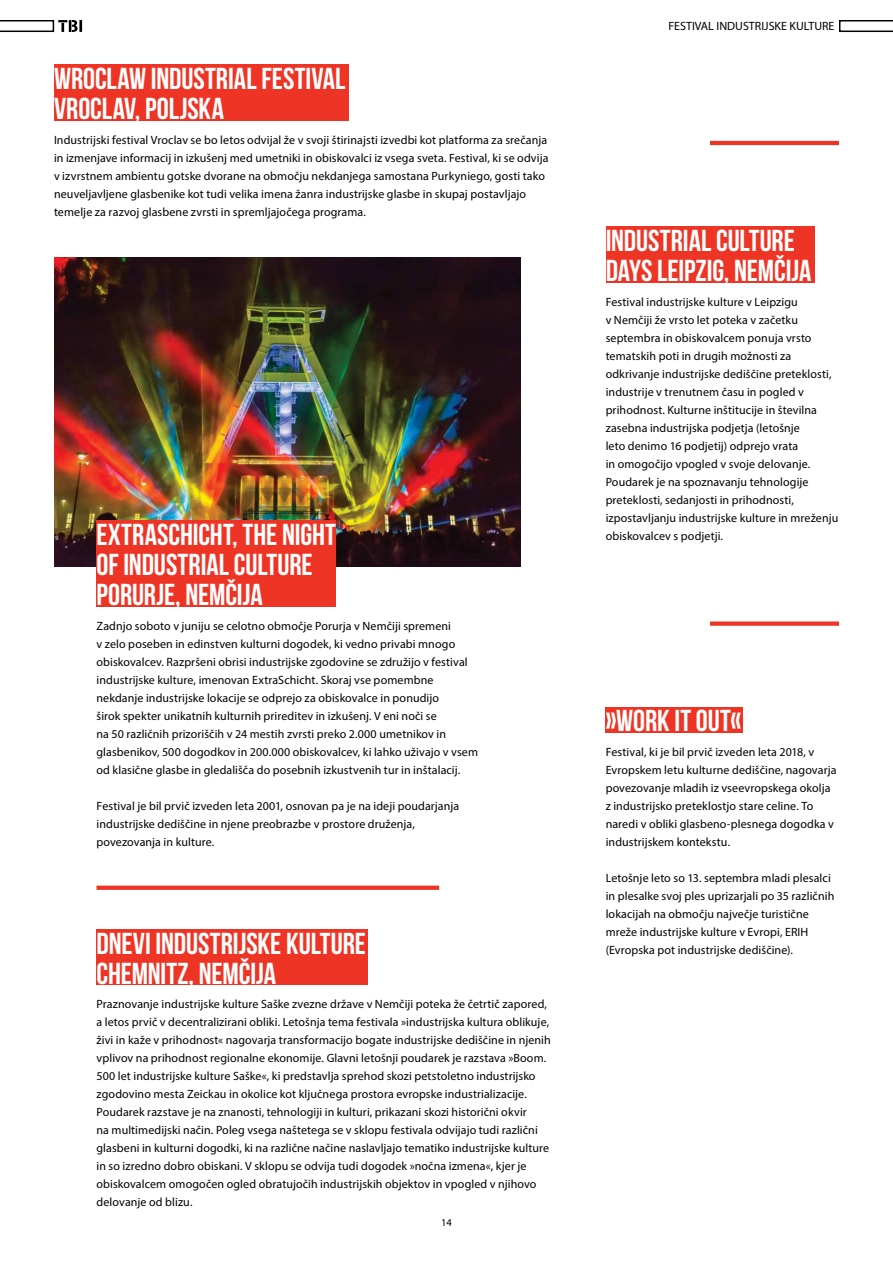
<style>
.page{position:relative;width:893px;height:1263px;background:#fff}
.page>*{position:absolute;margin:0;border:0;box-sizing:border-box;transform-origin:0 0}
.t1{font:30.3px/30px "Bebas Neue";color:#fff}
.t2{font:12px/18px "Myriad Pro";letter-spacing:.005em;color:#000}
.t3{font:10.5px "Myriad Pro";color:#000}
</style>
<div class="page">
<svg style="left:0;top:20px;width:893px;height:12px"></svg>
<img style="left:54px;top:257px;width:467px;height:309px">
<div style="left:97px;top:520px;width:239px;height:87px;background:#ee3525"></div>
<div style="left:97px;top:929px;width:271px;height:56px;background:#ee3525"></div>
<div style="left:54px;top:65px;width:295px;height:56px;background:#ee3525"></div>
<svg style="left:97px;top:886px;width:342px;height:4px"></svg>
<div style="left:710px;top:621px;width:129px;height:5px;background:#ee3525"></div>
<div style="left:606px;top:227px;width:208px;height:56px;background:#ee3525"></div>
<div style="left:606px;top:707px;width:137px;height:26px;background:#ee3525"></div>
<hr style="left:710px;top:141px;width:129px;height:4px;background:#ee3525">
<h1 class="t1" style="left:54px;top:63px;width:293px">WROCLAW INDUSTRIAL FESTIVAL<br>VROCLAV, POLJSKA</h1>
<p class="t2" style="left:54px;top:131px;width:496px">Industrijski festival Vroclav se bo letos odvijal že v svoji štirinajsti izvedbi kot platforma za srečanja in izmenjave informacij in izkušenj med umetniki in obiskovalci iz vsega sveta. Festival, ki se odvija v izvrstnem ambientu gotske dvorane na območju nekdanjega samostana Purkyniego, gosti tako neuveljavljene glasbenike kot tudi velika imena žanra industrijske glasbe in skupaj postavljajo temelje za razvoj glasbene zvrsti in spremljajočega programa.</p>
<h1 class="t1" style="left:97px;top:519px;width:241px">EXTRASCHICHT, THE NIGHT<br>OF INDUSTRIAL CULTURE<br>PORURJE, NEMČIJA</h1>
<p class="t2" style="left:97px;top:617px;width:383px">Zadnjo soboto v juniju se celotno območje Porurja v Nemčiji spremeni<br>v zelo poseben in edinstven kulturni dogodek, ki vedno privabi mnogo obiskovalcev. Razpršeni obrisi industrijske zgodovine se združijo v festival industrijske kulture, imenovan ExtraSchicht. Skoraj vse pomembne nekdanje industrijske lokacije se odprejo za obiskovalce in ponudijo<br>širok spekter unikatnih kulturnih prireditev in izkušenj. V eni noči se<br>na 50 različnih prizoriščih v 24 mestih zvrsti preko 2.000 umetnikov in glasbenikov, 500 dogodkov in 200.000 obiskovalcev, ki lahko uživajo v vsem od klasične glasbe in gledališča do posebnih izkustvenih tur in inštalacij.</p>
<p class="t2" style="left:97px;top:797px;width:364px">Festival je bil prvič izveden leta 2001, osnovan pa je na ideji poudarjanja industrijske dediščine in njene preobrazbe v prostore druženja, povezovanja in kulture.</p>
<h1 class="t1" style="left:97px;top:928px;width:271px">DNEVI INDUSTRIJSKE KULTURE<br>CHEMNITZ, NEMČIJA</h1>
<p class="t2" style="left:97px;top:995px;width:456px">Praznovanje industrijske kulture Saške zvezne države v Nemčiji poteka že četrtič zapored, a letos prvič v decentralizirani obliki. Letošnja tema festivala »industrijska kultura oblikuje, živi in kaže v prihodnost« nagovarja transformacijo bogate industrijske dediščine in njenih vplivov na prihodnost regionalne ekonomije. Glavni letošnji poudarek je razstava »Boom.<br>500 let industrijske kulture Saške«, ki predstavlja sprehod skozi petstoletno industrijsko zgodovino mesta Zeickau in okolice kot ključnega prostora evropske industrializacije.<br>Poudarek razstave je na znanosti, tehnologiji in kulturi, prikazani skozi historični okvir<br>na multimedijski način. Poleg vsega naštetega se v sklopu festivala odvijajo tudi različni glasbeni in kulturni dogodki, ki na različne načine naslavljajo tematiko industrijske kulture in so izredno dobro obiskani. V sklopu se odvija tudi dogodek »nočna izmena«, kjer je obiskovalcem omogočen ogled obratujočih industrijskih objektov in vpogled v njihovo delovanje od blizu.</p>
<p class="t3" style="left:441px;top:1216px;width:12px">14</p>
<p class="t2" style="left:668px;top:17px;width:168px">FESTIVAL INDUSTRIJSKE KULTURE</p>
<h1 class="t1" style="left:606px;top:225px;width:207px">INDUSTRIAL CULTURE<br>DAYS LEIPZIG, NEMČIJA</h1>
<p class="t2" style="left:606px;top:293px;width:234px">Festival industrijske kulture v Leipzigu<br>v Nemčiji že vrsto let poteka v začetku septembra in obiskovalcem ponuja vrsto tematskih poti in drugih možnosti za odkrivanje industrijske dediščine preteklosti, industrije v trenutnem času in pogled v prihodnost. Kulturne inštitucije in številna zasebna industrijska podjetja (letošnje<br>leto denimo 16 podjetij) odprejo vrata<br>in omogočijo vpogled v svoje delovanje.<br>Poudarek je na spoznavanju tehnologije preteklosti, sedanjosti in prihodnosti, izpostavljanju industrijske kulture in mreženju obiskovalcev s podjetji.</p>
<h1 class="t1" style="left:606px;top:706px;width:137px">»WORK IT OUT«</h1>
<p class="t2" style="left:606px;top:743px;width:232px">Festival, ki je bil prvič izveden leta 2018, v Evropskem letu kulturne dediščine, nagovarja povezovanje mladih iz vseevropskega okolja z industrijsko preteklostjo stare celine. To naredi v obliki glasbeno-plesnega dogodka v industrijskem kontekstu.</p>
<p class="t2" style="left:606px;top:869px;width:230px">Letošnje leto so 13. septembra mladi plesalci in plesalke svoj ples uprizarjali po 35 različnih lokacijah na območju največje turistične mreže industrijske kulture v Evropi, ERIH (Evropska pot industrijske dediščine).</p>
</div>
